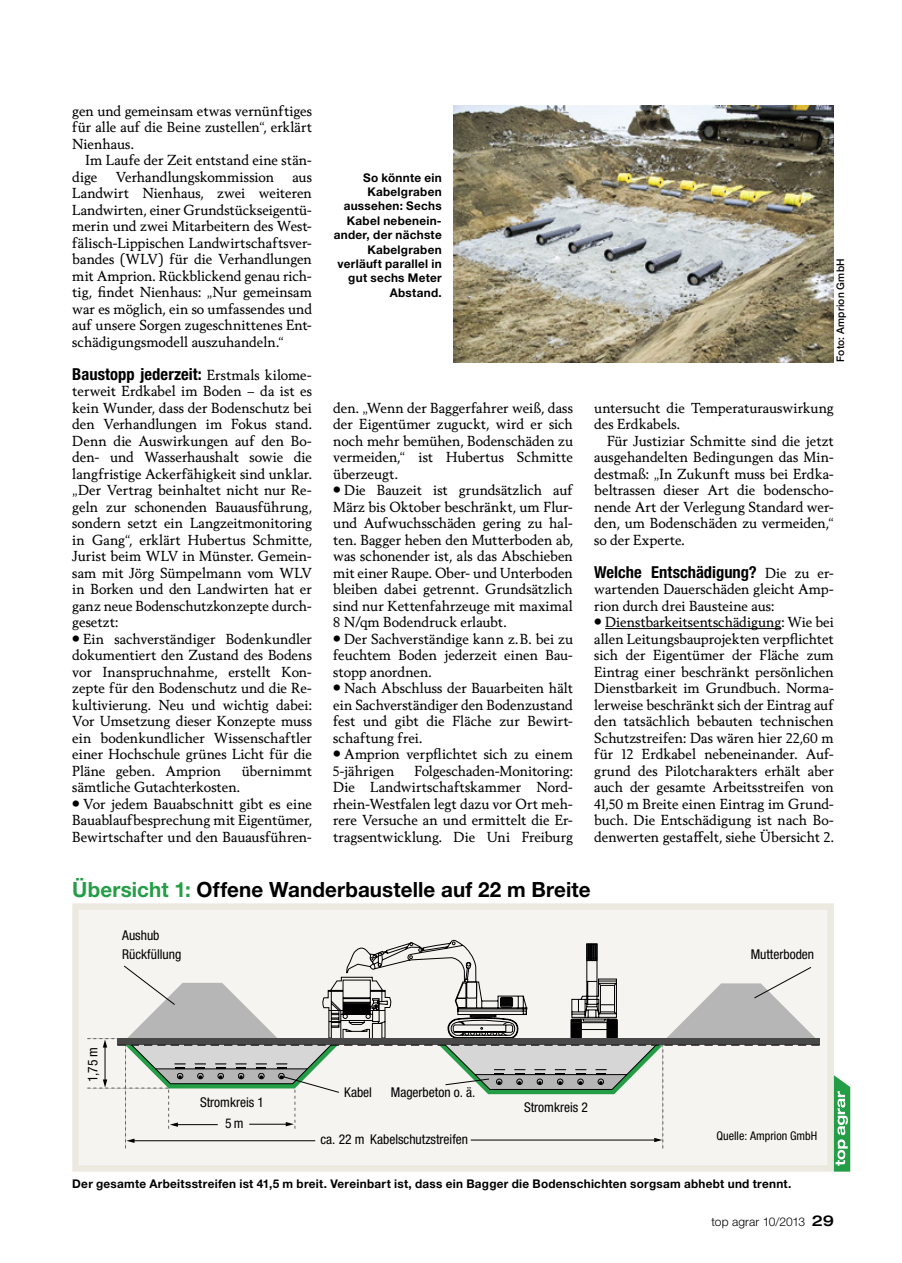
<style>
.page{position:relative;width:902px;height:1263px;background:#fff}
.page>*{position:absolute;margin:0;border:0;box-sizing:border-box;transform-origin:0 0}
.Tabellentitel{font:700 21px "Helvetica Neue LT Pro";letter-spacing:.005em;color:#000}
.Zwischentitel{font:700 condensed 16.5px "Helvetica Neue LT Pro";color:#000}
.Zwischentitel-2{font:13.95px/16.5px "Berling Nova Text Pro";color:#000;text-align:justify}
.Bodytext{font:13.95px/16.5px "Berling Nova Text Pro";letter-spacing:.005em;color:#000;text-align:justify}
.t1{font:condensed 13.5px/18.8px "Helvetica Neue LT Pro";color:#000}
.BU{font:700 12px/14.4px "Helvetica Neue LT Pro";letter-spacing:.025em;color:#000;text-align:right}
.t2{font:condensed 12px "Helvetica Neue LT Pro";color:#000}
.t3{font:300 12px "Helvetica Neue LT Pro";letter-spacing:.005em;color:#000}
.Bildnachweis{font:500 10.5px "Helvetica Neue LT Pro";letter-spacing:.02em;color:#000}
.s1{font-family:"Berling Nova Text Pro";font-weight:400;font-stretch:normal;font-size:13.95px}
.s2{font-size:13.2px}
.s3{color:#239e46}
.s4{font-weight:500;font-stretch:expanded;font-size:15px}
</style>
<div class="page">
<div style="left:75px;top:906px;width:755px;height:262px;background:#f6f4f0"></div>
<svg style="left:87px;top:939px;width:733px;height:209px"></svg>
<div style="left:72px;top:903px;width:761px;height:268px;border:6px solid #ece9e1"></div>
<svg style="left:833px;top:1075px;width:17px;height:96px"></svg>
<img style="left:453px;top:105px;width:380px;height:258px">
<hr style="left:605px;top:628px;width:176px;height:1px;background:#000">
<p class="Bodytext" style="left:72px;top:102px;width:241px">gen und gemeinsam etwas vernünftiges für alle auf die Beine zustellen“, erklärt Nienhaus.</p>
<p class="Bodytext" style="left:72px;top:151px;width:241px;text-indent:13px">Im Laufe der Zeit entstand eine stän&shy;dige</p>
<p class="Bodytext" style="left:116px;top:168px;width:160px">Verhandlungskommission</p>
<p class="Bodytext" style="left:72px;top:168px;width:241px;text-indent:220px">aus Landwirt Nienhaus, zwei weiteren Landwirten, einer Grundstückseigentü&shy;merin und zwei Mitarbeitern des West&shy;fälisch-Lippischen Landwirtschaftsver&shy;bandes (WLV) für die Verhandlungen mit Amprion. Rückblickend genau rich&shy;tig, findet Nienhaus: „Nur gemeinsam war es möglich, ein so umfassendes und auf unsere Sorgen zugeschnittenes Ent&shy;schädigungsmodell auszuhandeln.“</p>
<p class="Zwischentitel" style="left:72px;top:364px;width:241px">Baustopp jederzeit: <span class="s1">Erstmals kilome-</span></p>
<p class="Zwischentitel-2" style="left:72px;top:382px;width:241px">terweit Erdkabel im Boden – da ist es kein Wunder, dass der Bodenschutz bei den Verhandlungen im Fokus stand.<br>Denn die Auswirkungen auf den Bo&shy;den- und Wasserhaushalt sowie die langfristige Ackerfähigkeit sind unklar. „Der Vertrag beinhaltet nicht nur Re&shy;geln zur schonenden Bauausführung, sondern setzt ein Langzeitmonitoring in Gang“, erklärt Hubertus Schmitte, Jurist beim WLV in Münster. Gemein&shy;sam mit Jörg Sümpelmann vom WLV in Borken und den Landwirten hat er ganz neue Bodenschutzkonzepte durch&shy;gesetzt:</p>
<p class="Zwischentitel-2" style="left:72px;top:630px;width:241px"><span class="s2">•</span> Ein sachverständiger Bodenkundler dokumentiert den Zustand des Bodens vor Inanspruchnahme, erstellt Kon&shy;zepte für den Bodenschutz und die Re&shy;kultivierung. Neu und wichtig dabei:<br>Vor Umsetzung dieser Konzepte muss ein bodenkundlicher Wissenschaftler einer Hochschule grünes Licht für die Pläne geben. Amprion</p>
<p class="Zwischentitel-2" style="left:242px;top:762px;width:72px">übernimmt</p>
<p class="Zwischentitel-2" style="left:72px;top:778px;width:169px">sämtliche Gutachterkosten.</p>
<p class="Zwischentitel-2" style="left:72px;top:795px;width:241px"><span class="s2">•</span> Vor jedem Bauabschnitt gibt es eine Bauablaufbesprechung mit Eigentümer, Bewirtschafter und den Bauausführen-</p>
<p class="BU" style="left:333px;top:170px;width:110px">So könnte ein<br>Kabelgraben aussehen: Sechs<br>Kabel nebenein&shy;ander, der nächste<br>Kabelgraben verläuft parallel in gut sechs Meter<br>Abstand.</p>
<p class="Zwischentitel-2" style="left:333px;top:399px;width:241px">den. „Wenn der Baggerfahrer weiß, dass der Eigentümer zuguckt, wird er sich noch mehr bemühen, Bodenschäden zu vermeiden,“ ist Hubertus Schmitte überzeugt.</p>
<p class="Zwischentitel-2" style="left:333px;top:481px;width:241px"><span class="s2">•</span> Die Bauzeit ist grundsätzlich auf März bis Oktober beschränkt, um Flur&shy;und Aufwuchsschäden gering zu hal&shy;ten. Bagger heben den Mutterboden ab, was schonender ist, als das Abschieben mit einer Raupe. Ober- und Unterboden bleiben dabei getrennt. Grundsätzlich sind nur Kettenfahrzeuge mit maximal 8 N/qm Bodendruck erlaubt.</p>
<p class="Zwischentitel-2" style="left:333px;top:630px;width:241px"><span class="s2">•</span> Der Sachverständige kann z.B. bei zu feuchtem Boden jederzeit einen Bau&shy;stopp anordnen.</p>
<p class="Zwischentitel-2" style="left:333px;top:679px;width:241px"><span class="s2">•</span> Nach Abschluss der Bauarbeiten hält ein Sachverständiger den Bodenzustand fest und gibt die Fläche zur Bewirt&shy;schaftung frei.</p>
<p class="Zwischentitel-2" style="left:333px;top:745px;width:241px"><span class="s2">•</span> Amprion verpflichtet sich zu einem<br>5-jährigen</p>
<p class="Zwischentitel-2" style="left:333px;top:762px;width:241px;text-indent:81px">Folgeschaden-Monitoring:<br>Die Landwirtschaftskammer Nord&shy;rhein-Westfalen legt dazu vor Ort meh&shy;rere Versuche an und ermittelt die Er&shy;tragsentwicklung. Die Uni Freiburg</p>
<p class="Bildnachweis" style="left:833px;top:362px;width:105px;rotate:-90deg">Foto: Amprion GmbH</p>
<p class="Zwischentitel-2" style="left:594px;top:399px;width:241px">untersucht die Temperaturauswirkung des Erdkabels.</p>
<p class="Bodytext" style="left:594px;top:432px;width:241px;text-indent:13px">Für Justiziar Schmitte sind die jetzt ausgehandelten Bedingungen das Min&shy;destmaß: „In Zukunft muss bei Erdka&shy;beltrassen dieser Art die bodenscho&shy;nende Art der Verlegung Standard wer&shy;den, um Bodenschäden zu vermeiden,“ so der Experte.</p>
<p class="Zwischentitel" style="left:594px;top:562px;width:241px">Welche Entschädigung? <span class="s1">Die zu er-</span></p>
<p class="Zwischentitel-2" style="left:594px;top:580px;width:241px">wartenden Dauerschäden gleicht Amp&shy;rion durch drei Bausteine aus:</p>
<p class="Zwischentitel-2" style="left:594px;top:613px;width:241px"><span class="s2">•</span> Dienstbarkeitsentschädigung: Wie bei allen Leitungsbauprojekten verpflichtet sich der Eigentümer der Fläche zum Eintrag einer beschränkt persönlichen Dienstbarkeit im Grundbuch. Norma&shy;lerweise beschränkt sich der Eintrag auf den tatsächlich bebauten technischen Schutzstreifen: Das wären hier 22,60 m für 12 Erdkabel nebeneinander. Auf&shy;grund des Pilotcharakters erhält aber auch der gesamte Arbeitsstreifen von 41,50 m Breite einen Eintrag im Grund&shy;buch. Die Entschädigung ist nach Bo&shy;denwerten gestaffelt, siehe Übersicht 2.</p>
<p class="Tabellentitel" style="left:72px;top:876px;width:520px"><span class="s3">Übersicht 1:</span> Offene Wanderbaustelle auf 22 m Breite</p>
<p class="t1" style="left:122px;top:926px;width:61px">Aushub<br>Rückfüllung</p>
<p class="t1" style="left:83px;top:1082px;width:37px;rotate:-90deg">1,75 m</p>
<p class="t1" style="left:200px;top:1093px;width:65px">Stromkreis 1</p>
<p class="t1" style="left:225px;top:1114px;width:20px">5m</p>
<p class="t1" style="left:344px;top:1083px;width:29px">Kabel</p>
<p class="t1" style="left:391px;top:1083px;width:86px">Magerbeton o. ä.</p>
<p class="t1" style="left:320px;top:1130px;width:149px">ca. 22 m Kabelschutzstreifen</p>
<p class="t1" style="left:524px;top:1098px;width:65px">Stromkreis 2</p>
<p class="t1" style="left:750px;top:945px;width:65px">Mutterboden</p>
<p class="t2" style="left:716px;top:1129px;width:102px">Quelle: Amprion GmbH</p>
<p class="BU" style="left:72px;top:1176px;width:720px">Der gesamte Arbeitsstreifen ist 41,5 m breit. Vereinbart ist, dass ein Bagger die Bodenschichten sorgsam abhebt und trennt.</p>
<p class="t3" style="left:711px;top:1214px;width:124px">top agrar 10/2013 <span class="s4">29</span></p>
</div>
